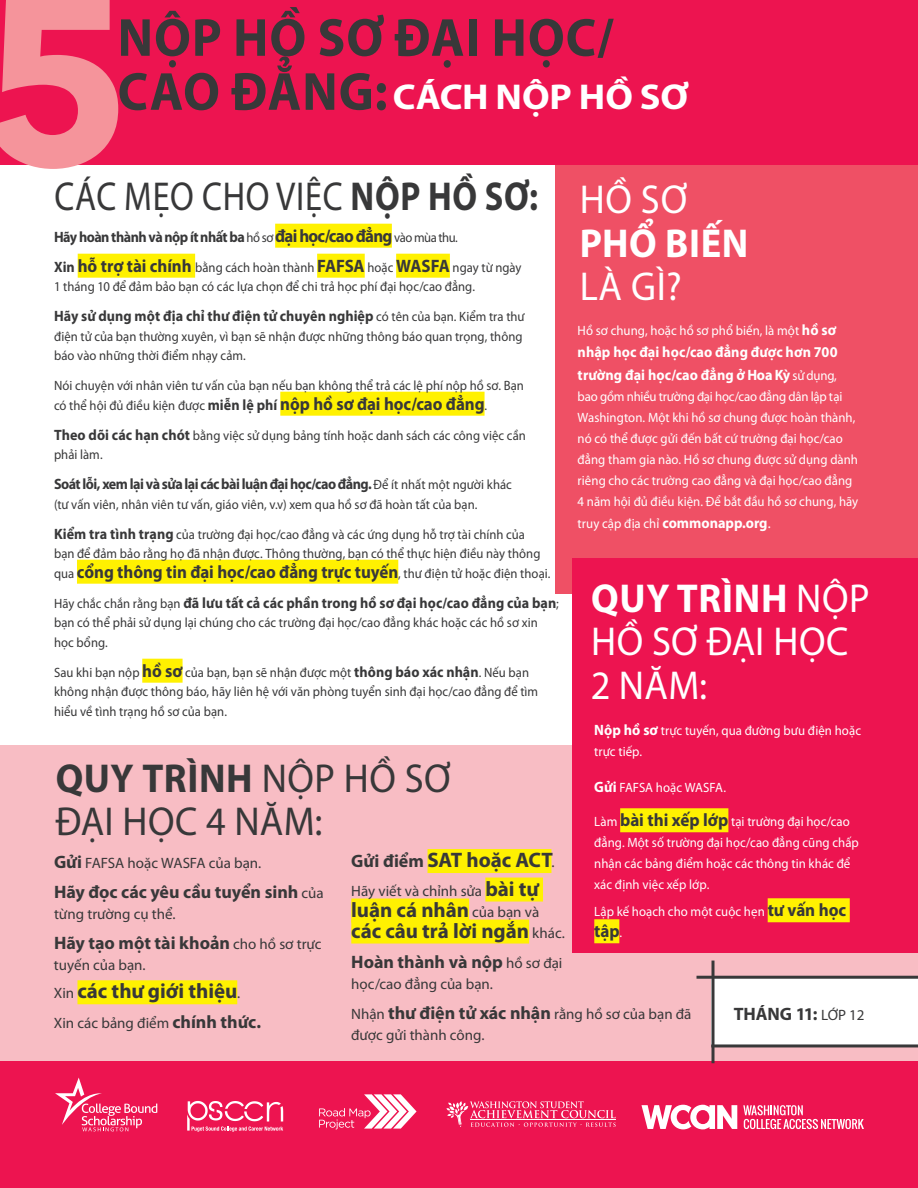
<style>
.page{position:relative;width:918px;height:1188px;background:#fff}
.page>*{position:absolute;margin:0;border:0;box-sizing:border-box;transform-origin:0 0}
.t1{font:700 238.5px "Avenir Next";color:#f5949b}
.t2{font:700 54px/54px "Myriad Pro";letter-spacing:.02em;color:#383839;scale:.95 1}
.t3{font:40.5px/43.5px "Myriad Pro";letter-spacing:.015em;color:#fff;scale:.95 1}
.t4{font:40.5px/43.5px "Myriad Pro";letter-spacing:.02em;color:#383839;scale:.95 1}
.t5{font:40.5px "Myriad Pro";letter-spacing:.02em;color:#383839;scale:.85 1}
.t6{font:700 40.5px "Myriad Pro";letter-spacing:.015em;color:#fff;scale:.95 1}
.t7{font:700 36px "Myriad Pro";color:#fff;scale:1.07 1}
.t8{font:700 21px/21px "Myriad Pro";letter-spacing:-.005em;color:#383839}
.t9{font:700 18px "Myriad Pro";letter-spacing:-.005em;color:#383839}
.t10{font:700 18px "Myriad Pro";letter-spacing:-.005em;color:#383839;scale:.94 1}
.t11{font:700 18px "Myriad Pro";letter-spacing:-.005em;color:#383839;scale:.95 1}
.t12{font:15px/30px "Myriad Pro";color:#383839}
.t13{font:700 15px "Myriad Pro";color:#383839;scale:.94 1}
.t14{font:700 15px "Myriad Pro";letter-spacing:-.035em;color:#383839;scale:.94 1}
.t15{font:700 15px/22.5px "Myriad Pro";letter-spacing:.005em;color:#fff;scale:.95 1}
.t16{font:13.5px/19.5px "Myriad Pro";letter-spacing:.005em;color:#383839;scale:.94 1}
.t17{font:13.5px/21px "Myriad Pro";letter-spacing:.005em;color:#fff;scale:.95 1}
.s1{font-weight:700}
.s2{font-weight:400;font-size:13.5px}
.s3{font-size:18px}
.s4{font-weight:700;font-size:15px}
.s5{font-weight:700;font-size:18px}
.s6{font-weight:400;font-size:15px}
.s7{font-size:15px}
.s8{font-weight:700;font-size:18px;color:#383839}
.s9{font-weight:400;font-size:13.5px;color:#fff}
.s10{font-weight:700;font-size:21px}
</style>
<div class="page">
<div style="left:556px;top:135px;width:362px;height:459px;background:#ef5065"></div>
<div style="left:0;top:745px;width:918px;height:443px;background:#f8bdc4"></div>
<div style="left:0;top:0;width:918px;height:164px;background:#ed1450"></div>
<div style="left:572px;top:558px;width:346px;height:395px;background:#ed1450"></div>
<div style="left:620px;top:808px;width:108px;height:24px;background:#fff101"></div>
<div style="left:768px;top:898px;width:82px;height:24px;background:#fff101"></div>
<div style="left:594px;top:919px;width:25px;height:24px;background:#fff101"></div>
<div style="left:275px;top:224px;width:117px;height:24px;background:#fff101"></div>
<div style="left:78px;top:254px;width:117px;height:24px;background:#fff101"></div>
<div style="left:317px;top:254px;width:48px;height:24px;background:#fff101"></div>
<div style="left:396px;top:254px;width:54px;height:24px;background:#fff101"></div>
<div style="left:280px;top:392px;width:205px;height:24px;background:#fff101"></div>
<div style="left:77px;top:560px;width:321px;height:24px;background:#fff101"></div>
<div style="left:142px;top:659px;width:41px;height:24px;background:#fff101"></div>
<div style="left:0;top:1061px;width:918px;height:127px;background:#ed1450"></div>
<svg style="left:319px;top:1094px;width:98px;height:35px"></svg>
<svg style="left:641px;top:1105px;width:96px;height:24px"></svg>
<svg style="left:743px;top:1105px;width:121px;height:24px"></svg>
<svg style="left:55px;top:1078px;width:102px;height:53px"></svg>
<svg style="left:446px;top:1101px;width:170px;height:26px"></svg>
<svg style="left:187px;top:1101px;width:96px;height:31px"></svg>
<div style="left:77px;top:980px;width:160px;height:24px;background:#fff101"></div>
<div style="left:428px;top:849px;width:123px;height:24px;background:#fff101"></div>
<div style="left:485px;top:878px;width:58px;height:24px;background:#fff101"></div>
<div style="left:351px;top:899px;width:118px;height:24px;background:#fff101"></div>
<div style="left:351px;top:920px;width:178px;height:24px;background:#fff101"></div>
<div style="left:712px;top:976px;width:206px;height:69px;background:#fff"></div>
<hr style="left:697px;top:976px;width:221px;height:3px;background:#383839">
<hr style="left:712px;top:961px;width:3px;height:102px;background:#383839">
<hr style="left:711px;top:1044px;width:207px;height:3px;background:#383839">
<h1 class="t1" style="left:-21px;top:-126px;width:156px">5</h1>
<h2 class="t2" style="left:118px;top:9px;width:524px">NỘP HỒ SƠ ĐẠI HỌC/<br>CAO ĐẲNG:</h2>
<h3 class="t7" style="left:393px;top:73px;width:277px">CÁCH NỘP HỒ SƠ</h3>
<h3 class="t5" style="left:54px;top:172px;width:571px">CÁC MẸO CHO VIỆC <span class="s1">NỘP HỒ SƠ:</span></h3>
<p class="t14" style="left:54px;top:227px;width:431px">Hãy hoàn thành và nộp ít nhất ba <span class="s2">hồ sơ</span> <span class="s3">đại học/cao đẳng</span> <span class="s2">vào mùa thu.</span></p>
<p class="t16" style="left:54px;top:257px;width:499px"><span class="s4">Xin</span> <span class="s5">hỗ trợ tài chính</span> bằng cách hoàn thành <span class="s5">FAFSA</span> hoặc <span class="s5">WASFA</span> ngay từ ngày<br>1 tháng 10 để đảm bảo bạn có các lựa chọn để chi trả học phí đại học/cao đẳng.</p>
<p class="t13" style="left:54px;top:306px;width:502px">Hãy sử dụng một địa chỉ thư điện tử chuyên nghiệp <span class="s2">có tên của bạn. Kiểm tra thư</span></p>
<p class="t16" style="left:54px;top:326px;width:500px">điện tử của bạn thường xuyên, vì bạn sẽ nhận được những thông báo quan trọng, thông báo vào những thời điểm nhạy cảm.</p>
<p class="t16" style="left:54px;top:376px;width:501px">Nói chuyện với nhân viên tư vấn của bạn nếu bạn không thể trả các lệ phí nộp hồ sơ. Bạn có thể hội đủ điều kiện được <span class="s4">miễn lệ phí</span> <span class="s5">nộp hồ sơ đại học/cao đẳng</span>.</p>
<p class="t16" style="left:54px;top:425px;width:504px"><span class="s4">Theo dõi các hạn chót</span> bằng việc sử dụng bảng tính hoặc danh sách các công việc cần phải làm.</p>
<p class="t14" style="left:54px;top:474px;width:489px">Soát lỗi, xem lại và sửa lại các bài luận đại học/cao đẳng. <span class="s2">Để ít nhất một người khác</span></p>
<p class="t16" style="left:54px;top:494px;width:452px">(tư vấn viên, nhân viên tư vấn, giáo viên, v.v) xem qua hồ sơ đã hoàn tất của bạn.</p>
<p class="t16" style="left:54px;top:524px;width:519px"><span class="s4">Kiểm tra tình trạng</span> của trường đại học/cao đẳng và các ứng dụng hỗ trợ tài chính của bạn để đảm bảo rằng họ đã nhận được. Thông thường, bạn có thể thực hiện điều này thông</p>
<h3 class="t10" style="left:54px;top:560px;width:530px"><span class="s2">qua</span> cổng thông tin đại học/cao đẳng trực tuyến<span class="s2">, thư điện tử hoặc điện thoại.</span></h3>
<p class="t13" style="left:54px;top:593px;width:539px"><span class="s2">Hãy chắc chắn rằng bạn</span> đã lưu tất cả các phần trong hồ sơ đại học/cao đẳng của bạn<span class="s2">;</span></p>
<p class="t16" style="left:54px;top:613px;width:516px">bạn có thể phải sử dụng lại chúng cho các trường đại học/cao đẳng khác hoặc các hồ sơ xin học bổng.</p>
<p class="t16" style="left:54px;top:662px;width:517px">Sau khi bạn nộp <span class="s5">hồ sơ</span> của bạn, bạn sẽ nhận được một <span class="s4">thông báo xác nhận</span>. Nếu bạn không nhận được thông báo, hãy liên hệ với văn phòng tuyển sinh đại học/cao đẳng để tìm hiểu về tình trạng hồ sơ của bạn.</p>
<h3 class="t4" style="left:56px;top:756px;width:417px"><span class="s1">QUY TRÌNH</span> NỘP HỒ SƠ<br>ĐẠI HỌC 4 NĂM:</h3>
<p class="t12" style="left:54px;top:848px;width:209px"><span class="s5">Gửi</span> FAFSA hoặc WASFA của bạn.</p>
<h3 class="t9" style="left:54px;top:880px;width:271px">Hãy đọc các yêu cầu tuyển sinh <span class="s6">của</span></h3>
<p class="t12" style="left:54px;top:899px;width:123px">từng trường cụ thể.</p>
<h3 class="t9" style="left:54px;top:931px;width:269px">Hãy tạo một tài khoản <span class="s6">cho hồ sơ trực</span></h3>
<p class="t12" style="left:54px;top:950px;width:93px">tuyến của bạn.</p>
<h3 class="t8" style="left:54px;top:980px;width:188px"><span class="s6">Xin</span> các thư giới thiệu<span class="s6">.</span></h3>
<p class="t12" style="left:54px;top:1008px;width:209px">Xin các bảng điểm <span class="s5">chính thức.</span></p>
<h3 class="t3" style="left:580px;top:177px;width:115px">HỒ SƠ</h3>
<h3 class="t6" style="left:580px;top:217px;width:179px">PHỔ BIẾN</h3>
<h3 class="t3" style="left:580px;top:264px;width:109px">LÀ GÌ?</h3>
<p class="t17" style="left:578px;top:319px;width:274px">Hồ sơ chung, hoặc hồ sơ phổ biến, là một <span class="s4">hồ sơ</span></p>
<p class="t15" style="left:578px;top:340px;width:275px">nhập học đại học/cao đẳng được hơn 700 trường đại học/cao đẳng ở Hoa Kỳ <span class="s2">sử dụng,</span></p>
<p class="t17" style="left:578px;top:385px;width:297px">bao gồm nhiều trường đại học/cao đẳng dân lập tại Washington. Một khi hồ sơ chung được hoàn thành, nó có thể được gửi đến bất cứ trường đại học/cao đẳng tham gia nào. Hồ sơ chung được sử dụng dành riêng cho các trường cao đẳng và đại học/cao đẳng 4 năm hội đủ điều kiện. Để bắt đầu hồ sơ chung, hãy</p>
<p class="t17" style="left:578px;top:513px;width:205px">truy cập địa chỉ <span class="s4">commonapp.org</span><span class="s7">.</span></p>
<h3 class="t3" style="left:591px;top:576px;width:295px"><span class="s1">QUY TRÌNH</span> NỘP<br>HỒ SƠ ĐẠI HỌC<br>2 NĂM:</h3>
<p class="t17" style="left:594px;top:720px;width:282px"><span class="s4">Nộp hồ sơ</span> trực tuyến, qua đường bưu điện hoặc trực tiếp.</p>
<p class="t17" style="left:594px;top:777px;width:140px"><span class="s4">Gửi</span> FAFSA hoặc WASFA.</p>
<p class="t17" style="left:594px;top:811px;width:280px">Làm <span class="s8">bài thi xếp lớp</span> tại trường đại học/cao đẳng. Một số trường đại học/cao đẳng cũng chấp nhận các bảng điểm hoặc các thông tin khác để xác định việc xếp lớp.</p>
<p class="t17" style="left:594px;top:901px;width:267px">Lập kế hoạch cho một cuộc hẹn <span class="s8">tư vấn học</span></p>
<h3 class="t11" style="left:594px;top:919px;width:31px">tập<span class="s9">.</span></h3>
<h3 class="t8" style="left:351px;top:849px;width:205px"><span class="s3">Gửi điểm</span> SAT hoặc ACT<span class="s6">.</span></h3>
<p class="t12" style="left:351px;top:875px;width:189px">Hãy viết và chỉnh sửa <span class="s10">bài tự</span></p>
<h3 class="t8" style="left:351px;top:898px;width:215px">luận cá nhân <span class="s6">của bạn và </span>các câu trả lời ngắn <span class="s6">khác.</span></h3>
<h3 class="t9" style="left:351px;top:950px;width:213px">Hoàn thành và nộp <span class="s6">hồ sơ đại</span></h3>
<p class="t12" style="left:351px;top:968px;width:342px">học/cao đẳng của bạn.<br>Nhận <span class="s5">thư điện tử xác nhận</span> rằng hồ sơ của bạn đã</p>
<p class="t12" style="left:351px;top:1019px;width:135px">được gửi thành công.</p>
<h3 class="t9" style="left:734px;top:1002px;width:132px">THÁNG 11: <span class="s6">LỚP 12</span></h3>
</div>
